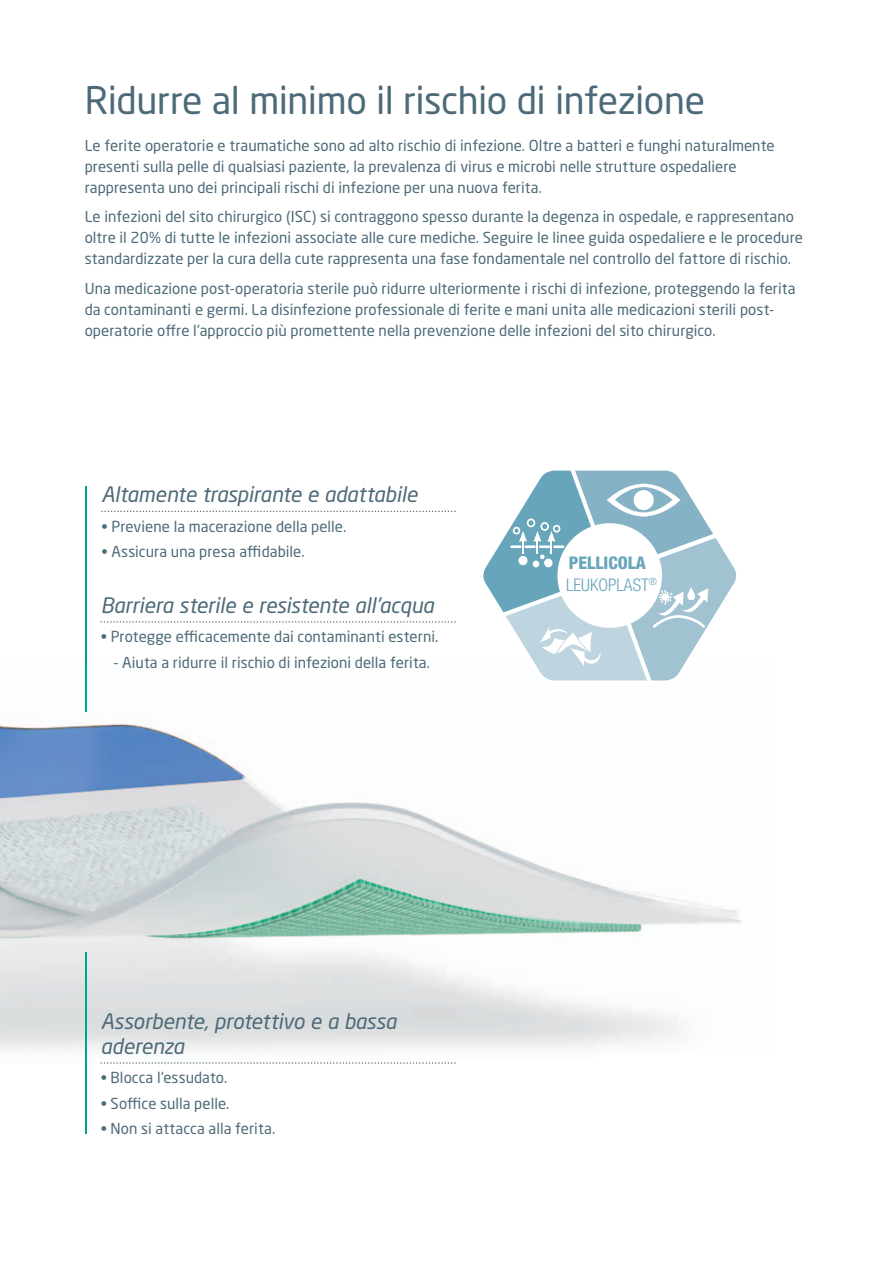
<style>
.page{position:relative;width:893px;height:1263px;background:#fff}
.page>*{position:absolute;margin:0;border:0;box-sizing:border-box;transform-origin:0 0}
.t1{font:37.5px "Neo Sans W1 G";letter-spacing:-.015em;color:#4d6a78}
.t2{font:italic 21px/25.2px "Neo Sans W1 G";letter-spacing:-.01em;color:#4d6a78}
.t3{font:300 condensed 17.4px/21.5px "Helvetica Neue LT Std";color:#67a5ba}
.t4{font:15px/21px "Neo Sans W1 G";color:#4d6a78}
.s1{font-weight:800}
</style>
<div class="page">
<img style="left:0;top:711px;width:742px;height:353px">
<svg style="left:483px;top:470px;width:253px;height:211px"></svg>
<svg style="left:101px;top:1062px;width:354px;height:1px"></svg>
<svg style="left:101px;top:511px;width:354px;height:1px"></svg>
<svg style="left:101px;top:621px;width:354px;height:1px"></svg>
<hr style="left:85px;top:486px;width:2px;height:225px;background:#00a38b">
<hr style="left:85px;top:952px;width:2px;height:182px;background:#00a38b">
<h1 class="t1" style="left:85px;top:78px;width:622px">Ridurre al minimo il rischio di infezione</h1>
<p class="t4" style="left:85px;top:135px;width:691px">Le ferite operatorie e traumatiche sono ad alto rischio di infezione. Oltre a batteri e funghi naturalmente presenti sulla pelle di qualsiasi paziente, la prevalenza di virus e microbi nelle strutture ospedaliere rappresenta uno dei principali rischi di infezione per una nuova ferita.</p>
<p class="t4" style="left:85px;top:207px;width:720px">Le infezioni del sito chirurgico (ISC) si contraggono spesso durante la degenza in ospedale, e rappresentano oltre il 20% di tutte le infezioni associate alle cure mediche. Seguire le linee guida ospedaliere e le procedure standardizzate per la cura della cute rappresenta una fase fondamentale nel controllo del fattore di rischio.</p>
<p class="t4" style="left:85px;top:278px;width:712px">Una medicazione post-operatoria sterile può ridurre ulteriormente i rischi di infezione, proteggendo la ferita da contaminanti e germi. La disinfezione professionale di ferite e mani unita alle medicazioni sterili post&shy;operatorie offre l’approccio più promettente nella prevenzione delle infezioni del sito chirurgico.</p>
<h2 class="t2" style="left:101px;top:482px;width:318px">Altamente traspirante e adattabile</h2>
<p class="t4" style="left:101px;top:516px;width:246px">• Previene la macerazione della pelle.</p>
<p class="t4" style="left:101px;top:541px;width:205px">• Assicura una presa affidabile.</p>
<h2 class="t2" style="left:101px;top:593px;width:335px">Barriera sterile e resistente all’acqua</h2>
<p class="t4" style="left:101px;top:627px;width:339px">• Protegge efficacemente dai contaminanti esterni.</p>
<p class="t4" style="left:113px;top:652px;width:318px">- Aiuta a ridurre il rischio di infezioni della ferita.</p>
<p class="t3" style="left:566px;top:554px;width:92px"><span class="s1">PELLICOLA<br></span>LEUKOPLAST<sup>®</sup></p>
<h2 class="t2" style="left:101px;top:1009px;width:297px">Assorbente, protettivo e a bassa aderenza</h2>
<p class="t4" style="left:101px;top:1068px;width:128px">• Blocca l’essudato.</p>
<p class="t4" style="left:101px;top:1093px;width:130px">• Soffice sulla pelle.</p>
<p class="t4" style="left:101px;top:1118px;width:176px">• Non si attacca alla ferita.</p>
</div>
